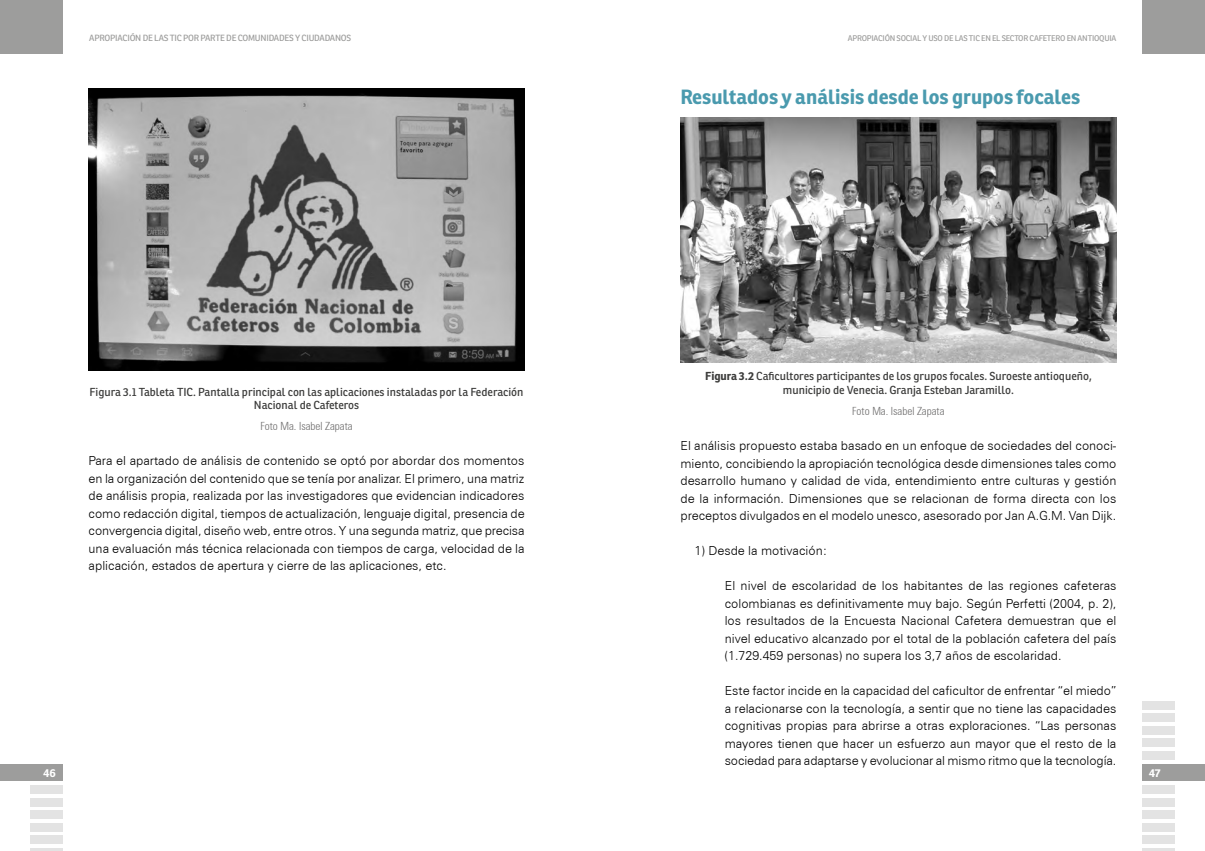
<style>
.page{position:relative;width:1205px;height:851px;background:#fff}
.page>*{position:absolute;margin:0;border:0;box-sizing:border-box;transform-origin:0 0}
.t1{font:700 20px "Ronnia";color:#4a9aae}
.t2{font:300 12.5px/17.5px "Zurich BT";color:#000;text-align:justify}
.t3{font:11.25px/13.8px "Ronnia";color:#3c3c3b;text-align:center}
.t4{font:300 condensed 11.25px "Zurich BT";color:#706f6f}
.t5{font:700 11.25px "Ronnia";color:#fff}
.t6{font:8.75px "Ronnia";letter-spacing:-.025em;color:#9d9d9c}
.t7{font:8px "Ronnia";letter-spacing:-.025em;color:#9d9d9c}
.s1{font-weight:700}
</style>
<div class="page">
<div style="left:0;top:764px;width:63px;height:16px;background:#9d9d9c"></div>
<div style="left:0;top:0;width:63px;height:54px;background:#9d9d9c"></div>
<div style="left:1142px;top:0;width:63px;height:54px;background:#9d9d9c"></div>
<div style="left:30px;top:785px;width:33px;height:9px;background:#e3e3e3"></div>
<div style="left:30px;top:797px;width:33px;height:9px;background:#e3e3e3"></div>
<div style="left:30px;top:810px;width:33px;height:9px;background:#e3e3e3"></div>
<div style="left:30px;top:822px;width:33px;height:9px;background:#e3e3e3"></div>
<div style="left:30px;top:835px;width:33px;height:9px;background:#e3e3e3"></div>
<hr style="left:30px;top:847px;width:33px;height:3px;background:#e3e3e3">
<div style="left:1142px;top:764px;width:63px;height:16px;background:#9d9d9c"></div>
<div style="left:1142px;top:785px;width:33px;height:9px;background:#e3e3e3"></div>
<div style="left:1142px;top:700px;width:33px;height:9px;background:#e3e3e3"></div>
<div style="left:1142px;top:797px;width:33px;height:9px;background:#e3e3e3"></div>
<div style="left:1142px;top:713px;width:33px;height:9px;background:#e3e3e3"></div>
<div style="left:1142px;top:810px;width:33px;height:9px;background:#e3e3e3"></div>
<div style="left:1142px;top:725px;width:33px;height:9px;background:#e3e3e3"></div>
<div style="left:1142px;top:822px;width:33px;height:9px;background:#e3e3e3"></div>
<div style="left:1142px;top:738px;width:33px;height:9px;background:#e3e3e3"></div>
<div style="left:1142px;top:835px;width:33px;height:9px;background:#e3e3e3"></div>
<div style="left:1142px;top:750px;width:33px;height:9px;background:#e3e3e3"></div>
<hr style="left:1142px;top:847px;width:33px;height:3px;background:#e3e3e3">
<img style="left:89px;top:89px;width:435px;height:281px">
<img style="left:680px;top:117px;width:436px;height:245px">
<p class="t6" style="left:89px;top:33px;width:263px">APROPIACIÓN DE LAS TIC POR PARTE DE COMUNIDADES Y CIUDADANOS</p>
<p class="t7" style="left:848px;top:33px;width:270px">APROPIACIÓN SOCIAL Y USO DE LAS TIC EN EL SECTOR CAFETERO EN ANTIOQUIA</p>
<h1 class="t1" style="left:680px;top:84px;width:401px">Resultados y análisis desde los grupos focales</h1>
<p class="t3" style="left:705px;top:369px;width:388px"><span class="s1">Figura 3.2</span> Caficultores participantes de los grupos focales. Suroeste antioqueño, municipio de Venecia. Granja Esteban Jaramillo.</p>
<p class="t4" style="left:852px;top:404px;width:94px">Foto Ma. Isabel Zapata</p>
<p class="t2" style="left:680px;top:437px;width:437px">El análisis propuesto estaba basado en un enfoque de sociedades del conoci&shy;miento, concibiendo la apropiación tecnológica desde dimensiones tales como desarrollo humano y calidad de vida, entendimiento entre culturas y gestión de la información. Dimensiones que se relacionan de forma directa con los preceptos divulgados en el modelo unesco, asesorado por Jan A.G.M. Van Dijk.</p>
<p class="t2" style="left:694px;top:542px;width:134px">1) Desde la motivación:</p>
<p class="t2" style="left:725px;top:577px;width:393px">El nivel de escolaridad de los habitantes de las regiones cafeteras colombianas es definitivamente muy bajo. Según Perfetti (2004, p. 2), los resultados de la Encuesta Nacional Cafetera demuestran que el nivel educativo alcanzado por el total de la población cafetera del país (1.729.459 personas) no supera los 3,7 años de escolaridad.</p>
<p class="t2" style="left:725px;top:682px;width:393px">Este factor incide en la capacidad del caficultor de enfrentar “el miedo” a relacionarse con la tecnología, a sentir que no tiene las capacidades cognitivas propias para abrirse a otras exploraciones. “Las personas mayores tienen que hacer un esfuerzo aun mayor que el resto de la sociedad para adaptarse y evolucionar al mismo ritmo que la tecnología.</p>
<p class="t3" style="left:90px;top:384px;width:435px">Figura 3.1 Tableta TIC. Pantalla principal con las aplicaciones instaladas por la Federación<br>Nacional de Cafeteros</p>
<p class="t4" style="left:260px;top:419px;width:94px">Foto Ma. Isabel Zapata</p>
<p class="t2" style="left:89px;top:452px;width:437px">Para el apartado de análisis de contenido se optó por abordar dos momentos en la organización del contenido que se tenía por analizar. El primero, una matriz de análisis propia, realizada por las investigadores que evidencian indicadores como redacción digital, tiempos de actualización, lenguaje digital, presencia de convergencia digital, diseño web, entre otros. Y una segunda matriz, que precisa una evaluación más técnica relacionada con tiempos de carga, velocidad de la aplicación, estados de apertura y cierre de las aplicaciones, etc.</p>
<p class="t5" style="left:43px;top:765px;width:14px">46</p>
<p class="t5" style="left:1149px;top:765px;width:13px">47</p>
</div>
